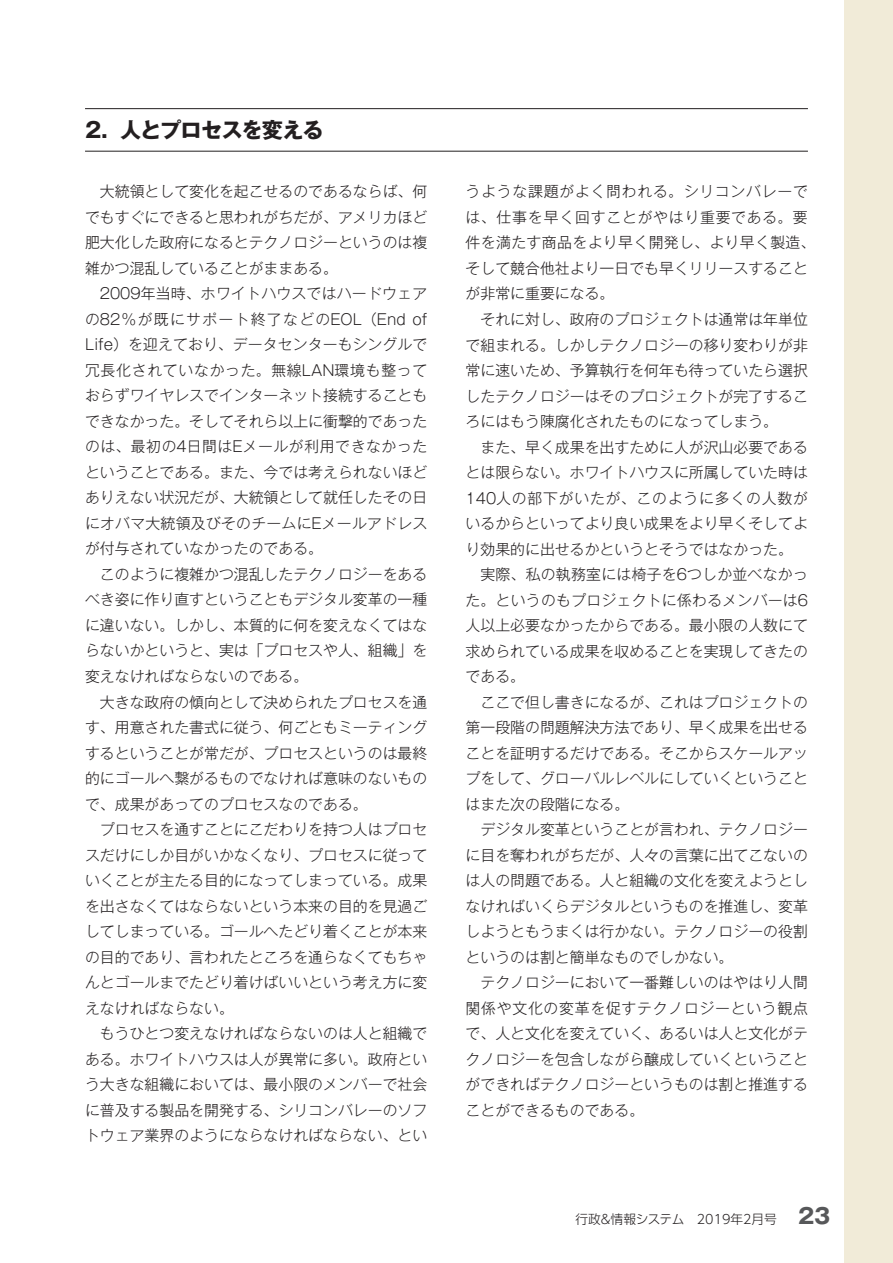
<style>
.page{position:relative;width:893px;height:1263px;background:#fff}
.page>*{position:absolute;margin:0;border:0;box-sizing:border-box;transform-origin:0 0}
.t1{font:700 21.3px "Gothic MB101 Pro";letter-spacing:-.045em;color:#231f20}
.t2{font:300 14.85px/25.5px "Gothic MB101 Pro";color:#231f20;text-align:justify}
.t3{font:300 14.85px/25.5px "Gothic MB101 Pro";letter-spacing:.025em;color:#231f20}
.t4{font:300 12.75px "UD Shin Go Pro";color:#231f20}
.s1{font-family:"Gothic MB101 Pro";font-weight:700;font-size:21.3px;color:#57585a}
</style>
<div class="page">
<div style="left:844px;top:0;width:49px;height:1263px;background:#f1ebd8"></div>
<hr style="left:85px;top:108px;width:723px;height:1px;background:#231f20">
<hr style="left:85px;top:151px;width:723px;height:1px;background:#231f20">
<h1 class="t1" style="left:85px;top:112px;width:240px">2．人とプロセスを変える</h1>
<p class="t2" style="left:85px;top:177px;width:344px;text-indent:15px">大統領として変化を起こせるのであるならば、何でもすぐにできると思われがちだが、アメリカほど肥大化した政府になるとテクノロジーというのは複雑かつ混乱していることがままある。</p>
<p class="t2" style="left:85px;top:279px;width:344px;text-indent:15px">2009年当時、ホワイトハウスではハードウェアの82％が既にサポート終了などのEOL（End of Life）を迎えており、データセンターもシングルで冗長化されていなかった。無線LAN環境も整っておらずワイヤレスでインターネット接続することもできなかった。そしてそれら以上に衝撃的であったのは、最初の4日間はEメールが利用できなかったということである。また、今では考えられないほどありえない状況だが、大統領として就任したその日にオバマ大統領及びそのチームにEメールアドレスが付与されていなかったのである。</p>
<p class="t2" style="left:85px;top:559px;width:344px;text-indent:15px">このように複雑かつ混乱したテクノロジーをあるべき姿に作り直すということもデジタル変革の一種に違いない。しかし、本質的に何を変えなくてはならないかというと、実は「プロセスや人、組織」を変えなければならないのである。</p>
<p class="t2" style="left:85px;top:687px;width:344px;text-indent:15px">大きな政府の傾向として決められたプロセスを通す、用意された書式に従う、何ごともミーティングするということが常だが、プロセスというのは最終的にゴールへ繋がるものでなければ意味のないもので、成果があってのプロセスなのである。</p>
<p class="t2" style="left:85px;top:814px;width:344px;text-indent:15px">プロセスを通すことにこだわりを持つ人はプロセスだけにしか目がいかなくなり、プロセスに従っていくことが主たる目的になってしまっている。成果を出さなくてはならないという本来の目的を見過ごしてしまっている。ゴールへたどり着くことが本来の目的であり、言われたところを通らなくてもちゃんとゴールまでたどり着けばいいという考え方に変えなければならない。</p>
<p class="t2" style="left:85px;top:1019px;width:344px;text-indent:15px">もうひとつ変えなければならないのは人と組織である。ホワイトハウスは人が異常に多い。政府という大きな組織においては、最小限のメンバーで社会に普及する製品を開発する、シリコンバレーのソフトウェア業界のようにならなければならない、とい</p>
<p class="t3" style="left:466px;top:177px;width:351px">うような課題がよく問われる。シリコンバレーでは、仕事を早く回すことがやはり重要である。要件を満たす商品をより早く開発し、より早く製造、そして競合他社より一日でも早くリリースすることが非常に重要になる。</p>
<p class="t2" style="left:466px;top:304px;width:344px;text-indent:15px">それに対し、政府のプロジェクトは通常は年単位で組まれる。しかしテクノロジーの移り変わりが非常に速いため、予算執行を何年も待っていたら選択したテクノロジーはそのプロジェクトが完了するころにはもう陳腐化されたものになってしまう。</p>
<p class="t2" style="left:466px;top:432px;width:344px;text-indent:15px">また、早く成果を出すために人が沢山必要であるとは限らない。ホワイトハウスに所属していた時は140人の部下がいたが、このように多くの人数がいるからといってより良い成果をより早くそしてより効果的に出せるかというとそうではなかった。</p>
<p class="t2" style="left:466px;top:560px;width:344px;text-indent:15px">実際、私の執務室には椅子を6つしか並べなかった。というのもプロジェクトに係わるメンバーは6人以上必要なかったからである。最小限の人数にて求められている成果を収めることを実現してきたのである。</p>
<p class="t2" style="left:466px;top:687px;width:344px;text-indent:15px">ここで但し書きになるが、これはプロジェクトの第一段階の問題解決方法であり、早く成果を出せることを証明するだけである。そこからスケールアップをして、グローバルレベルにしていくということはまた次の段階になる。</p>
<p class="t2" style="left:466px;top:815px;width:344px;text-indent:15px">デジタル変革ということが言われ、テクノロジーに目を奪われがちだが、人々の言葉に出てこないのは人の問題である。人と組織の文化を変えようとしなければいくらデジタルというものを推進し、変革しようともうまくは行かない。テクノロジーの役割というのは割と簡単なものでしかない。</p>
<p class="t2" style="left:466px;top:968px;width:344px;text-indent:15px">テクノロジーにおいて一番難しいのはやはり人間関係や文化の変革を促すテクノロジーという観点で、人と文化を変えていく、あるいは人と文化がテクノロジーを包含しながら醸成していくということができればテクノロジーというものは割と推進することができるものである。</p>
<p class="t4" style="left:575px;top:1208px;width:256px">行政&amp;情報システム　2019年2月号 <span class="s1">23</span></p>
</div>
